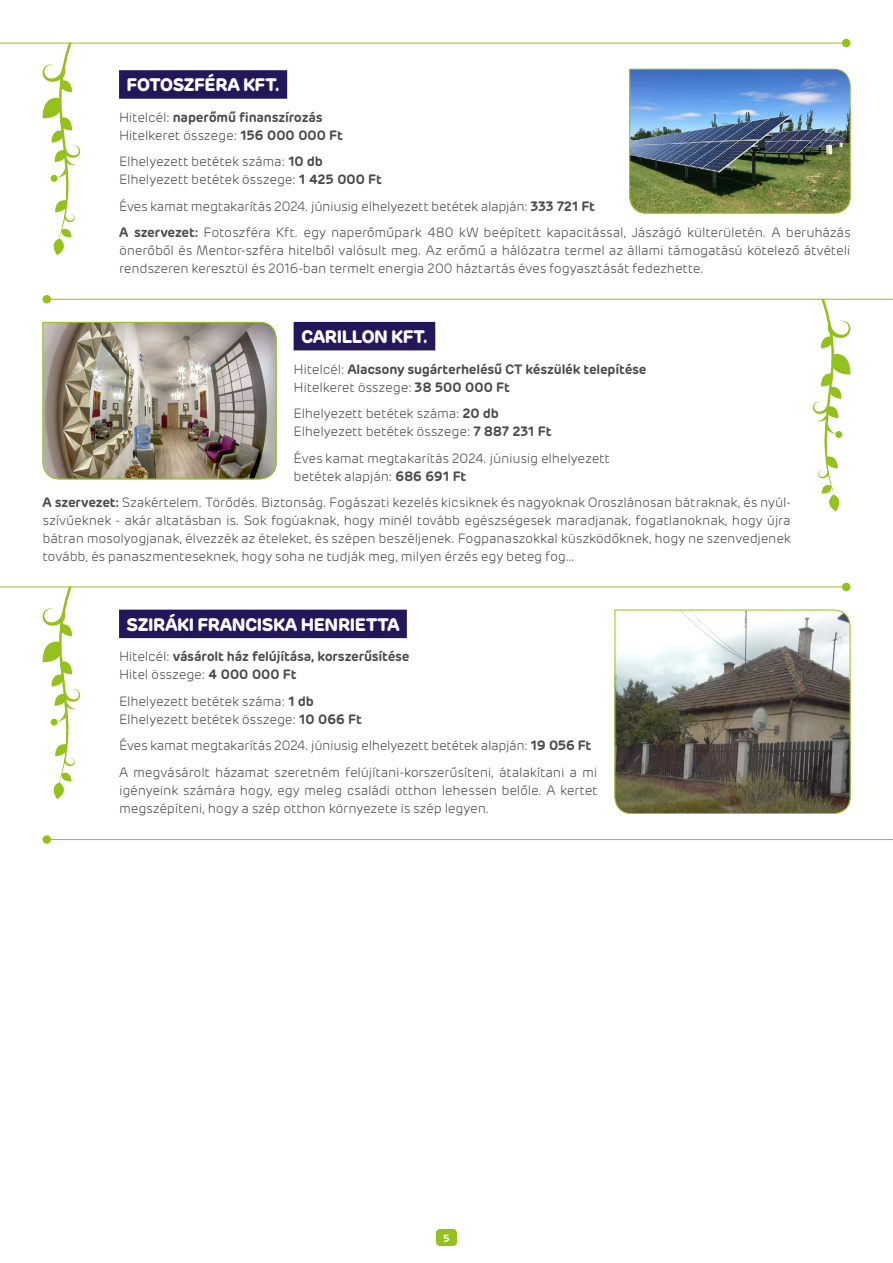
<style>
.page{position:relative;width:893px;height:1263px;background:#fff}
.page>*{position:absolute;margin:0;border:0;box-sizing:border-box;transform-origin:0 0}
.t1{font:700 18px "Rubrik";letter-spacing:-.025em;color:#fff}
.t2{font:300 13.5px/18px "Rubrik";letter-spacing:-.015em;color:#4a4a49}
.t3{font:600 13.5px/18px "Rubrik";letter-spacing:-.015em;color:#4a4a49}
.t4{font:600 10.5px "Rubrik";color:#fff}
.s1{font-weight:300}
.s2{font-weight:600}
</style>
<div class="page">
<div style="left:436px;top:1229px;width:21px;height:17px;background:#95c11f;border-radius:4px"></div>
<hr style="left:0;top:43px;width:850px;height:1px;background:#95c11f">
<hr style="left:43px;top:299px;width:850px;height:1px;background:#95c11f">
<hr style="left:0;top:587px;width:850px;height:1px;background:#95c11f">
<div style="left:842px;top:39px;width:8px;height:8px;background:#95c11f;border-radius:50%"></div>
<div style="left:43px;top:295px;width:8px;height:8px;background:#95c11f;border-radius:50%"></div>
<div style="left:842px;top:583px;width:8px;height:8px;background:#95c11f;border-radius:50%"></div>
<svg style="left:42px;top:43px;width:38px;height:212px"></svg>
<svg style="left:813px;top:299px;width:37px;height:212px"></svg>
<svg style="left:42px;top:587px;width:38px;height:212px"></svg>
<div style="left:119px;top:70px;width:168px;height:29px;background:#23175a"></div>
<div style="left:294px;top:322px;width:141px;height:28px;background:#23175a"></div>
<div style="left:119px;top:610px;width:288px;height:28px;background:#23175a"></div>
<svg style="left:614px;top:609px;width:237px;height:205px"></svg>
<img style="left:42px;top:322px;width:235px;height:158px">
<img style="left:629px;top:69px;width:222px;height:145px">
<hr style="left:43px;top:839px;width:850px;height:1px;background:#95c11f">
<div style="left:43px;top:835px;width:8px;height:9px;background:#95c11f;border-radius:50%"></div>
<h1 class="t1" style="left:127px;top:73px;width:155px">FOTOSZFÉRA KFT.</h1>
<p class="t3" style="left:119px;top:108px;width:225px"><span class="s1">Hitelcél:</span> naperőmű finanszírozás<br><span class="s1">Hitelkeret összege:</span> 156 000 000 Ft</p>
<p class="t2" style="left:119px;top:153px;width:264px">Elhelyezett betétek száma: <span class="s2">10 db<br></span>Elhelyezett betétek összege: <span class="s2">1 425 000 Ft</span></p>
<p class="t2" style="left:119px;top:193px;width:733px;line-height:26.5px">Éves kamat megtakarítás 2024. júniusig elhelyezett betétek alapján: <span class="s2">333 721 Ft<br>A szervezet:</span> Fotoszféra Kft. egy naperőműpark 480 kW beépített kapacitással, Jászágó külterületén. A beruházás</p>
<p class="t2" style="left:119px;top:242px;width:733px">önerőből és Mentor-szféra hitelből valósult meg. Az erőmű a hálózatra termel az állami támogatású kötelező átvételi rendszeren keresztül és 2016-ban termelt energia 200 háztartás éves fogyasztását fedezhette.</p>
<h1 class="t1" style="left:301px;top:325px;width:129px">CARILLON KFT.</h1>
<p class="t3" style="left:294px;top:360px;width:354px"><span class="s1">Hitelcél:</span> Alacsony sugárterhelésű CT készülék telepítése<br><span class="s1">Hitelkeret összege:</span> 38 500 000 Ft</p>
<p class="t2" style="left:294px;top:405px;width:260px">Elhelyezett betétek száma: <span class="s2">20 db<br></span>Elhelyezett betétek összege: <span class="s2">7 887 231 Ft</span></p>
<p class="t2" style="left:294px;top:449px;width:318px">Éves kamat megtakarítás 2024. júniusig elhelyezett betétek alapján: <span class="s2">686 691 Ft</span></p>
<p class="t2" style="left:43px;top:494px;width:750px;text-align:justify"><span class="s2">A szervezet:</span> Szakértelem. Törődés. Biztonság. Fogászati kezelés kicsiknek és nagyoknak Oroszlánosan bátraknak, és nyúl&shy;szívűeknek - akár altatásban is. Sok fogúaknak, hogy minél tovább egészségesek maradjanak, fogatlanoknak, hogy újra bátran mosolyogjanak, élvezzék az ételeket, és szépen beszéljenek. Fogpanaszokkal küszködőknek, hogy ne szenvedjenek tovább, és panaszmenteseknek, hogy soha ne tudják meg, milyen érzés egy beteg fog…</p>
<h1 class="t1" style="left:127px;top:613px;width:275px">SZIRÁKI FRANCISKA HENRIETTA</h1>
<p class="t3" style="left:119px;top:648px;width:292px"><span class="s1">Hitelcél:</span> vásárolt ház felújítása, korszerűsítése<br><span class="s1">Hitel összege:</span> 4 000 000 Ft</p>
<p class="t2" style="left:119px;top:692px;width:244px">Elhelyezett betétek száma: <span class="s2">1 db<br></span>Elhelyezett betétek összege: <span class="s2">10 066 Ft</span></p>
<p class="t2" style="left:119px;top:733px;width:480px;line-height:26.5px">Éves kamat megtakarítás 2024. júniusig elhelyezett betétek alapján: <span class="s2">19 056 Ft<br></span>A megvásárolt házamat szeretném felújítani-korszerűsíteni, átalakítani a mi</p>
<p class="t2" style="left:119px;top:781px;width:480px">igényeink számára hogy, egy meleg családi otthon lehessen belőle. A kertet megszépíteni, hogy a szép otthon környezete is szép legyen.</p>
<p class="t4" style="left:443px;top:1231px;width:8px">5</p>
</div>
